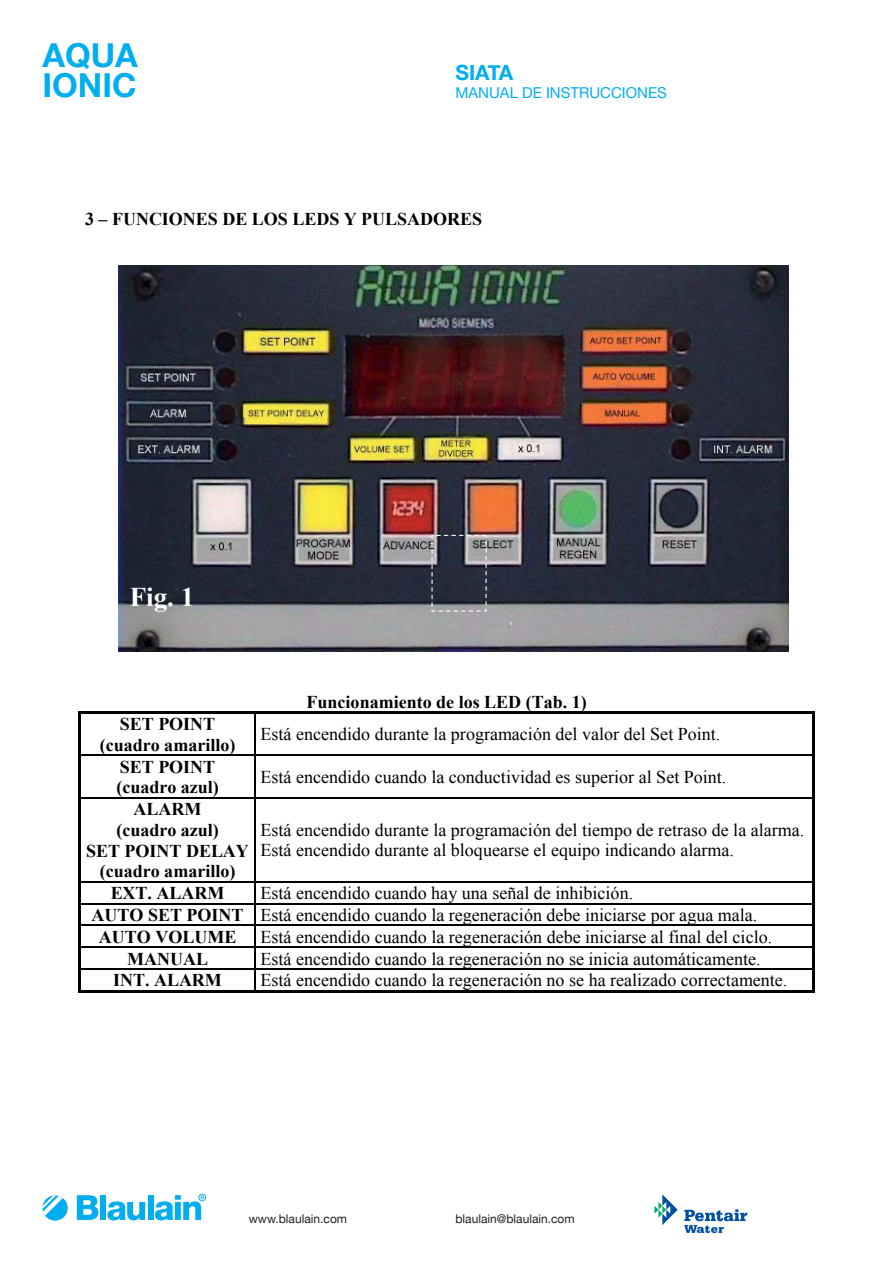
<style>
.page{position:relative;width:893px;height:1263px;background:#fff}
.page>*{position:absolute;margin:0;border:0;box-sizing:border-box;transform-origin:0 0}
.t1{font:700 33px/30px "Helvetica Neue";color:#00aeef}
.t2{font:700 27px "Times New Roman";color:#fff}
.t3{font:700 21px "Helvetica Neue";letter-spacing:-.045em;color:#00aeef}
.t4{font:18px/20.7px "Times New Roman";color:#000}
.t5{font:700 18px/20.7px "Times New Roman";color:#000;text-align:center}
.t6{font:15px "Helvetica Neue";color:#00aeef}
.t7{font:12px "Helvetica Neue";color:#231f20}
.s1{font-weight:700}
</style>
<div class="page">
<img style="left:119px;top:265px;width:669px;height:387px">
<div style="left:431px;top:535px;width:55px;height:77px;border:1px dashed #fff"></div>
<hr style="left:79px;top:711px;width:735px;height:2px;background:#000">
<hr style="left:79px;top:713px;width:2px;height:42px;background:#000">
<hr style="left:255px;top:713px;width:1px;height:42px;background:#000">
<hr style="left:812px;top:713px;width:2px;height:42px;background:#000">
<hr style="left:81px;top:755px;width:174px;height:1px;background:#000">
<hr style="left:256px;top:755px;width:556px;height:1px;background:#000">
<hr style="left:79px;top:756px;width:2px;height:41px;background:#000">
<hr style="left:255px;top:756px;width:1px;height:41px;background:#000">
<hr style="left:812px;top:756px;width:2px;height:41px;background:#000">
<hr style="left:81px;top:797px;width:174px;height:1px;background:#000">
<hr style="left:256px;top:797px;width:556px;height:1px;background:#000">
<hr style="left:79px;top:799px;width:2px;height:82px;background:#000">
<hr style="left:255px;top:799px;width:1px;height:82px;background:#000">
<hr style="left:812px;top:799px;width:2px;height:82px;background:#000">
<hr style="left:81px;top:881px;width:174px;height:1px;background:#000">
<hr style="left:256px;top:881px;width:556px;height:1px;background:#000">
<hr style="left:79px;top:882px;width:2px;height:21px;background:#000">
<hr style="left:812px;top:882px;width:2px;height:21px;background:#000">
<hr style="left:81px;top:903px;width:174px;height:1px;background:#000">
<hr style="left:256px;top:903px;width:556px;height:1px;background:#000">
<hr style="left:79px;top:904px;width:2px;height:21px;background:#000">
<hr style="left:812px;top:904px;width:2px;height:21px;background:#000">
<hr style="left:81px;top:925px;width:174px;height:1px;background:#000">
<hr style="left:256px;top:925px;width:556px;height:1px;background:#000">
<hr style="left:79px;top:926px;width:2px;height:21px;background:#000">
<hr style="left:812px;top:926px;width:2px;height:21px;background:#000">
<hr style="left:81px;top:947px;width:174px;height:1px;background:#000">
<hr style="left:256px;top:947px;width:556px;height:1px;background:#000">
<hr style="left:79px;top:948px;width:2px;height:21px;background:#000">
<hr style="left:812px;top:948px;width:2px;height:21px;background:#000">
<hr style="left:81px;top:969px;width:174px;height:1px;background:#000">
<hr style="left:256px;top:969px;width:556px;height:1px;background:#000">
<hr style="left:79px;top:970px;width:2px;height:23px;background:#000">
<hr style="left:79px;top:990px;width:176px;height:3px;background:#000">
<svg style="left:255px;top:881px;width:1px;height:109px"></svg>
<hr style="left:255px;top:990px;width:557px;height:3px;background:#000">
<hr style="left:812px;top:970px;width:2px;height:23px;background:#000">
<svg style="left:77px;top:1195px;width:21px;height:25px"></svg>
<div style="left:100px;top:1195px;width:6px;height:25px;background:#00aeef"></div>
<svg style="left:107px;top:1201px;width:38px;height:19px"></svg>
<div style="left:147px;top:1195px;width:6px;height:25px;background:#00aeef"></div>
<svg style="left:155px;top:1194px;width:51px;height:26px"></svg>
<svg style="left:42px;top:1195px;width:25px;height:26px"></svg>
<svg style="left:684px;top:1209px;width:63px;height:24px"></svg>
<svg style="left:654px;top:1194px;width:23px;height:31px"></svg>
<h1 class="t1" style="left:43px;top:40px;width:97px">AQUA<br>IONIC</h1>
<p class="t3" style="left:455px;top:60px;width:59px">SIATA</p>
<p class="t6" style="left:455px;top:84px;width:213px">MANUAL DE INSTRUCCIONES</p>
<p class="t5" style="left:85px;top:208px;width:398px">3 – FUNCIONES DE LOS LEDS Y PULSADORES</p>
<h2 class="t2" style="left:130px;top:582px;width:66px">Fig. 1</h2>
<p class="t5" style="left:306px;top:691px;width:282px">Funcionamiento de los LED (Tab. 1)</p>
<p class="t5" style="left:100px;top:714px;width:137px">SET POINT (cuadro amarillo)</p>
<p class="t4" style="left:260px;top:724px;width:461px">Está encendido durante la programación del valor del Set Point.</p>
<p class="t5" style="left:116px;top:756px;width:104px;text-align:left">SET POINT (cuadro azul)</p>
<p class="t4" style="left:260px;top:766px;width:467px">Está encendido cuando la conductividad es superior al Set Point.</p>
<p class="t5" style="left:86px;top:799px;width:164px">ALARM<br>(cuadro azul)<br>SET POINT DELAY (cuadro amarillo)</p>
<p class="t4" style="left:260px;top:819px;width:545px">Está encendido durante la programación del tiempo de retraso de la alarma.<br>Está encendido durante al bloquearse el equipo indicando alarma.</p>
<p class="t5" style="left:111px;top:883px;width:115px">EXT. ALARM</p>
<p class="t4" style="left:260px;top:883px;width:374px">Está encendido cuando hay una señal de inhibición.</p>
<p class="t4" style="left:92px;top:904px;width:667px"><span class="s1">AUTO SET POINT</span> Está encendido cuando la regeneración debe iniciarse por agua mala.</p>
<p class="t5" style="left:99px;top:926px;width:139px">AUTO VOLUME</p>
<p class="t4" style="left:260px;top:926px;width:513px">Está encendido cuando la regeneración debe iniciarse al final del ciclo.</p>
<p class="t5" style="left:127px;top:948px;width:82px">MANUAL</p>
<p class="t4" style="left:260px;top:948px;width:501px">Está encendido cuando la regeneración no se inicia automáticamente.</p>
<p class="t5" style="left:113px;top:970px;width:110px">INT. ALARM</p>
<p class="t4" style="left:260px;top:970px;width:528px">Está encendido cuando la regeneración no se ha realizado correctamente.</p>
<p class="t7" style="left:249px;top:1211px;width:100px">www.blaulain.com</p>
<p class="t7" style="left:455px;top:1211px;width:121px">blaulain@blaulain.com</p>
</div>
